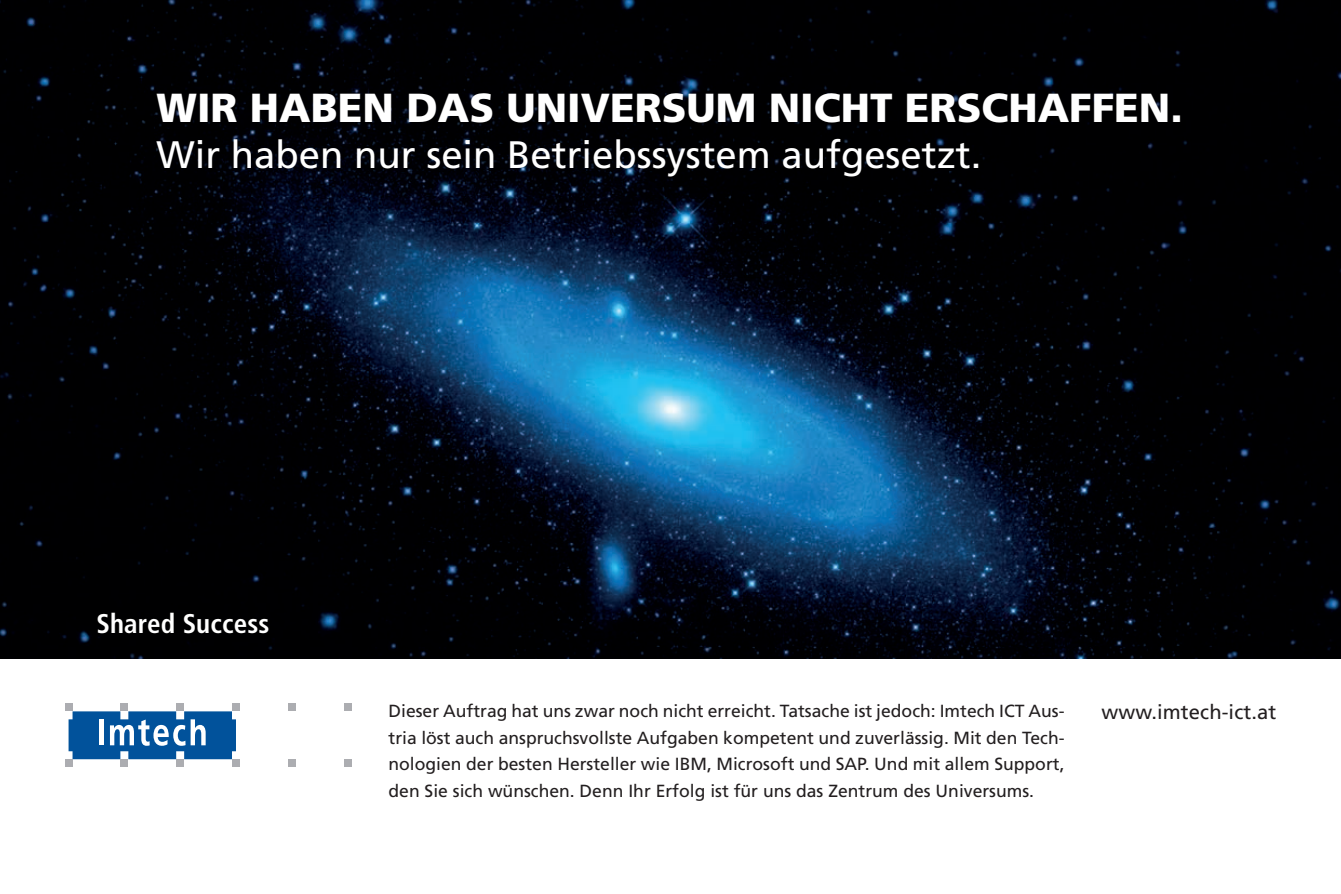
<style>
.page{position:relative;width:1341px;height:894px;background:#fff}
.page>*{position:absolute;margin:0;border:0;box-sizing:border-box;transform-origin:0 0}
.t1{font:900 40.5px "Frutiger";color:#fff}
.t2{font:38.25px "Frutiger";color:#fff}
.t3{font:700 condensed 27px "Frutiger";letter-spacing:.005em;color:#fff}
.t4{font:20.25px "Frutiger";letter-spacing:.005em;color:#231f20}
.t5{font:17.55px/26.6px "Frutiger";color:#231f20;text-align:justify}
</style>
<div class="page">
<img style="left:0;top:1px;width:1341px;height:657px">
<div style="left:65px;top:703px;width:8px;height:8px;background:#acadb1"></div>
<div style="left:120px;top:703px;width:8px;height:8px;background:#acadb1"></div>
<div style="left:176px;top:703px;width:8px;height:8px;background:#acadb1"></div>
<div style="left:232px;top:703px;width:8px;height:8px;background:#acadb1"></div>
<div style="left:232px;top:759px;width:8px;height:8px;background:#acadb1"></div>
<div style="left:176px;top:759px;width:8px;height:8px;background:#acadb1"></div>
<div style="left:288px;top:703px;width:8px;height:8px;background:#acadb1"></div>
<div style="left:344px;top:703px;width:8px;height:8px;background:#acadb1"></div>
<div style="left:344px;top:759px;width:8px;height:8px;background:#acadb1"></div>
<div style="left:288px;top:759px;width:8px;height:8px;background:#acadb1"></div>
<div style="left:120px;top:759px;width:8px;height:8px;background:#acadb1"></div>
<div style="left:65px;top:759px;width:8px;height:8px;background:#acadb1"></div>
<svg style="left:69px;top:711px;width:167px;height:48px;background:#3072ad"></svg>
<hr style="left:99px;top:719px;width:4px;height:26px;background:#fff">
<h1 class="t1" style="left:157px;top:83px;width:1028px">WIR HABEN DAS UNIVERSUM NICHT ERSCHAFFEN.</h1>
<h2 class="t2" style="left:157px;top:132px;width:826px">Wir haben nur sein Betriebssystem aufgesetzt.</h2>
<h3 class="t3" style="left:65px;top:607px;width:175px">Shared Success</h3>
<h3 class="t3" style="left:96px;top:607px;width:175px">Shared Success</h3>
<p class="t5" style="left:389px;top:697px;width:678px">Dieser Auftrag hat uns zwar noch nicht erreicht. Tatsache ist jedoch: Imtech ICT Aus&shy;tria löst auch anspruchsvollste Aufgaben kompetent und zuverlässig. Mit den Tech&shy;nologien der besten Hersteller wie IBM, Microsoft und SAP. Und mit allem Support, den Sie sich wünschen. Denn Ihr Erfolg ist für uns das Zentrum des Universums.</p>
<p class="t4" style="left:1102px;top:700px;width:176px">www.imtech-ict.at</p>
</div>
